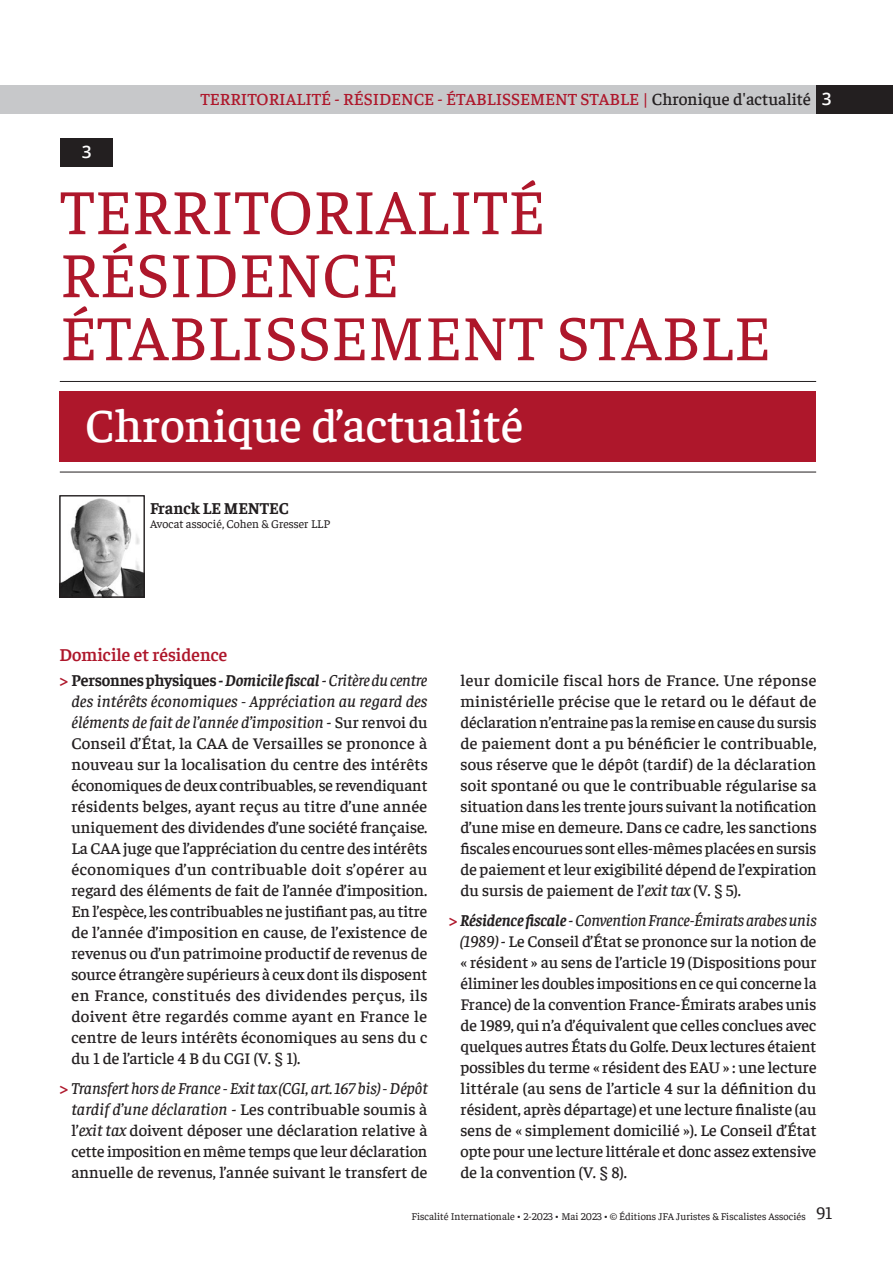
<style>
.page{position:relative;width:893px;height:1263px;background:#fff}
.page>*{position:absolute;margin:0;border:0;box-sizing:border-box;transform-origin:0 0}
.t1{font:64.5px/63px "Faustina";color:#ae172b}
.t2{font:500 48px "Faustina";color:#fff}
.t3{font:600 18px "Faustina";color:#ae172b}
.t4{font:500 17.25px "Faustina";color:#ae172b}
.t5{font:600 17.25px "Open Sans";color:#fff}
.t6{font:500 16.5px/21px "Faustina";color:#231f20;text-align:justify}
.t7{font:italic 500 16.5px/21px "Faustina";color:#231f20;text-align:justify}
.t8{font:700 16.5px "Faustina";color:#231f20}
.t9{font:12px "Faustina";color:#231f20}
.t10{font:10.5px "Faustina";color:#231f20}
.s1{color:#231f20}
.s2{font-family:"Open Sans";font-weight:600;color:#fff}
.s3{font-weight:600;font-style:normal;color:#ae172b}
.s4{font-weight:700;font-style:normal}
.s5{font-weight:700}
.s6{font-style:normal}
.s7{font-weight:600;color:#ae172b}
.s8{font-style:italic}
.s9{font-weight:700;font-style:italic}
.s10{font-size:18px}
</style>
<div class="page">
<div style="left:0;top:85px;width:893px;height:29px;background:#c7c8ca"></div>
<div style="left:816px;top:85px;width:77px;height:29px;background:#231f20"></div>
<div style="left:60px;top:392px;width:756px;height:70px;background:#ae172b"></div>
<hr style="left:60px;top:472px;width:756px;height:1px;background:#231f20">
<hr style="left:60px;top:381px;width:756px;height:1px;background:#231f20">
<div style="left:60px;top:138px;width:53px;height:29px;background:#231f20"></div>
<img style="left:62px;top:498px;width:80px;height:97px">
<div style="left:60px;top:495px;width:85px;height:102px;border:1px solid #231f20"></div>
<p class="t4" style="left:200px;top:88px;width:633px">territorialité - résidence - établissement stable | <span class="s1">Chronique d'actualité</span> <span class="s2">3</span></p>
<p class="t5" style="left:82px;top:140px;width:11px">3</p>
<h1 class="t1" style="left:60px;top:176px;width:712px">TERRITORIALITÉ<br>RÉSIDENCE<br>ÉTABLISSEMENT STABLE</h1>
<h2 class="t2" style="left:85px;top:393px;width:440px">Chronique d’actualité</h2>
<p class="t8" style="left:150px;top:497px;width:140px">Franck LE MENTEC</p>
<p class="t9" style="left:150px;top:516px;width:182px">Avocat associé, Cohen &amp; Gresser LLP</p>
<p class="t3" style="left:60px;top:642px;width:169px">Domicile et résidence</p>
<p class="t7" style="left:71px;top:669px;width:358px;text-indent:-12px"><span class="s3">&gt;</span> <span class="s4">Personnes physiques -</span> <span class="s5">Domicile fiscal</span> <span class="s6">-</span> Critère du centre des intérêts économiques - Appréciation au regard des éléments de fait de l’année d’imposition <span class="s6">- Sur renvoi du Conseil d’État, la CAA</span></p>
<p class="t6" style="left:71px;top:732px;width:358px;text-indent:160px">de Versailles se prononce à nouveau sur la localisation du centre des intérêts économiques de deux contribuables, se revendiquant résidents belges, ayant reçus au titre d’une année uniquement des dividendes d’une société française.<br>La CAA</p>
<p class="t6" style="left:71px;top:837px;width:358px;text-indent:52px">juge que l’appréciation du centre des intérêts économiques d’un contribuable doit s’opérer au regard des éléments de fait de l’année d’imposition.<br>En l’espèce, les contribuables ne justifiant pas, au titre de l’année d’imposition en cause, de l’existence de revenus ou d’un patrimoine productif de revenus de source étrangère supérieurs à ceux dont ils disposent en France, constitués des dividendes perçus, ils doivent être regardés comme ayant en France le centre de leurs intérêts économiques au sens du c du 1 de l’article 4 B du CGI (V. § 1).</p>
<p class="t6" style="left:71px;top:1076px;width:358px;text-indent:-12px"><span class="s7">&gt;</span> <span class="s8">Transfert hors de France - Exit tax (CGI, art. 167 bis) - Dépôt tardif d’une déclaration</span> - Les contribuable soumis à l’<span class="s8">exit tax</span> doivent déposer une déclaration relative à cette imposition en même temps que leur déclaration annuelle de revenus, l’année suivant le transfert de</p>
<p class="t6" style="left:461px;top:669px;width:358px">leur domicile fiscal hors de France. Une réponse ministérielle précise que le retard ou le défaut de déclaration n’entraine pas la remise en cause du sursis de paiement dont a pu bénéficier le contribuable, sous réserve que le dépôt (tardif) de la déclaration soit spontané ou que le contribuable régularise sa situation dans les trente jours suivant la notification d’une mise en demeure. Dans ce cadre, les sanctions fiscales encourues sont elles-mêmes placées en sursis de paiement et leur exigibilité dépend de l’expiration du sursis de paiement de l’<span class="s8">exit tax</span> (V. § 5).</p>
<p class="t6" style="left:461px;top:908px;width:358px;text-indent:-12px"><span class="s7">&gt;</span> <span class="s9">Résidence fiscale</span> - <span class="s8">Convention France-Émirats arabes unis (1989)</span> - Le Conseil d’État se prononce sur la notion de « résident » au sens de l’article 19 (Dispositions pour éliminer les doubles impositions en ce qui concerne la France) de la convention France-Émirats arabes unis de 1989, qui n’a d’équivalent que celles conclues avec quelques autres États du Golfe. Deux lectures étaient possibles du terme « résident des EAU » : une lecture littérale (au sens de l’article 4 sur la définition du résident, après départage) et une lecture finaliste (au sens de « simplement domicilié »). Le Conseil d’État opte pour une lecture littérale et donc assez extensive de la convention (V. § 8).</p>
<p class="t10" style="left:412px;top:1209px;width:422px">Fiscalité Internationale • 2-2023 • Mai 2023 • © Éditions JFA Juristes &amp; Fiscalistes Associés <span class="s10">91</span></p>
</div>
